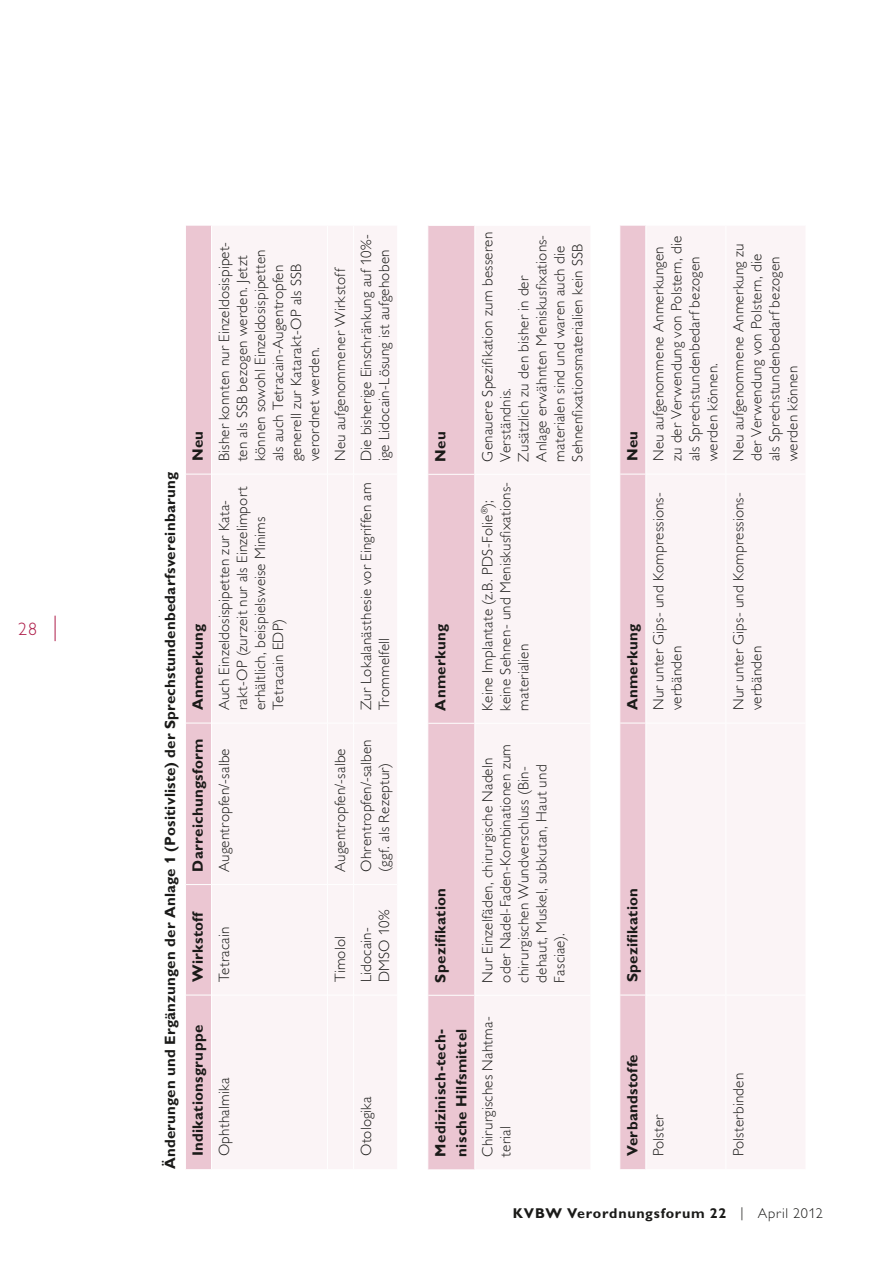
<style>
.page{position:relative;width:893px;height:1263px;background:#fff}
.page>*{position:absolute;margin:0;border:0;box-sizing:border-box;transform-origin:0 0}
.t1{font:18px "Gill Alternate One Light PL";color:#ae1d49}
.t2{font:15px/18px "Gill Alternate One Light PL";letter-spacing:.015em;color:#1a1a18}
.t3{font:15px/21px "Gill Alternate One Bold PL";letter-spacing:.02em;color:#1a1a18}
.t4{font:14.25px "Gill Alternate One Bold PL";letter-spacing:.05em;color:#1a1a18}
.s1{font-family:"Gill Alternate One Light PL"}
</style>
<div class="page">
<div style="left:212px;top:226px;width:185px;height:943px;background:#fbf4f6"></div>
<hr style="left:327px;top:995px;width:1px;height:174px;background:#fff">
<hr style="left:327px;top:885px;width:1px;height:110px;background:#fff">
<hr style="left:327px;top:723px;width:1px;height:161px;background:#fff">
<hr style="left:327px;top:474px;width:1px;height:249px;background:#fff">
<hr style="left:327px;top:226px;width:1px;height:248px;background:#fff">
<hr style="left:353px;top:995px;width:1px;height:174px;background:#fff">
<hr style="left:353px;top:885px;width:1px;height:110px;background:#fff">
<hr style="left:353px;top:723px;width:1px;height:161px;background:#fff">
<hr style="left:353px;top:474px;width:1px;height:249px;background:#fff">
<hr style="left:353px;top:226px;width:1px;height:248px;background:#fff">
<hr style="left:212px;top:884px;width:115px;height:1px;background:#fff">
<hr style="left:212px;top:723px;width:115px;height:1px;background:#fff">
<hr style="left:212px;top:474px;width:115px;height:1px;background:#fff">
<svg style="left:327px;top:884px;width:26px;height:1px"></svg>
<svg style="left:328px;top:723px;width:25px;height:1px"></svg>
<svg style="left:328px;top:474px;width:25px;height:1px"></svg>
<hr style="left:353px;top:884px;width:44px;height:1px;background:#fff">
<hr style="left:353px;top:723px;width:44px;height:1px;background:#fff">
<hr style="left:353px;top:474px;width:44px;height:1px;background:#fff">
<div style="left:186px;top:225px;width:25px;height:944px;background:#ebc6d2"></div>
<hr style="left:212px;top:995px;width:115px;height:1px;background:#fff">
<svg style="left:328px;top:995px;width:25px;height:1px"></svg>
<hr style="left:354px;top:995px;width:43px;height:1px;background:#fff">
<div style="left:428px;top:226px;width:46px;height:943px;background:#ebc6d2"></div>
<div style="left:476px;top:226px;width:114px;height:943px;background:#fbf4f6"></div>
<hr style="left:428px;top:723px;width:46px;height:1px;background:#fff">
<hr style="left:475px;top:723px;width:115px;height:1px;background:#fff">
<hr style="left:428px;top:474px;width:46px;height:1px;background:#fff">
<hr style="left:475px;top:474px;width:115px;height:1px;background:#fff">
<hr style="left:428px;top:995px;width:46px;height:1px;background:#fff">
<hr style="left:475px;top:995px;width:115px;height:1px;background:#fff">
<div style="left:647px;top:226px;width:158px;height:943px;background:#fbf4f6"></div>
<hr style="left:646px;top:723px;width:79px;height:1px;background:#fff">
<hr style="left:726px;top:723px;width:79px;height:1px;background:#fff">
<hr style="left:725px;top:723px;width:1px;height:272px;background:#fff">
<hr style="left:725px;top:995px;width:1px;height:174px;background:#fff">
<hr style="left:725px;top:474px;width:1px;height:249px;background:#fff">
<hr style="left:725px;top:226px;width:1px;height:248px;background:#fff">
<hr style="left:646px;top:474px;width:80px;height:1px;background:#fff">
<hr style="left:726px;top:474px;width:79px;height:1px;background:#fff">
<svg style="left:620px;top:225px;width:26px;height:944px;background:#ebc7d3"></svg>
<hr style="left:646px;top:995px;width:79px;height:1px;background:#fff">
<hr style="left:726px;top:995px;width:79px;height:1px;background:#fff">
<svg style="left:55px;top:616px;width:1px;height:25px"></svg>
<p class="t1" style="left:18px;top:620px;width:21px">28</p>
<p class="t3" style="left:160px;top:1169px;width:699px;rotate:-90deg">Änderungen und Ergänzungen der Anlage 1 (Positivliste) der Sprechstundenbedarfsvereinbarung</p>
<p class="t3" style="left:188px;top:461px;width:32px;rotate:-90deg">Neu</p>
<p class="t3" style="left:188px;top:710px;width:88px;rotate:-90deg">Anmerkung</p>
<p class="t3" style="left:188px;top:872px;width:135px;rotate:-90deg">Darreichungsform</p>
<p class="t2" style="left:215px;top:461px;width:221px;rotate:-90deg">Bisher konnten nur Einzeldosispipet&shy;ten als SSB bezogen werden. Jetzt können sowohl Einzeldosispipetten als auch Tetracain-Augentropfen generell zur Katarakt-OP als SSB verordnet werden.</p>
<p class="t2" style="left:215px;top:710px;width:225px;rotate:-90deg">Auch Einzeldosispipetten zur Kata&shy;rakt-OP (zurzeit nur als Einzelimport erhältlich, beispielsweise Minims<br>Tetracain EDP)</p>
<p class="t2" style="left:215px;top:872px;width:125px;rotate:-90deg">Augentropfen/-salbe</p>
<p class="t3" style="left:188px;top:982px;width:73px;rotate:-90deg">Wirkstoff</p>
<p class="t2" style="left:215px;top:982px;width:57px;rotate:-90deg">Tetracain</p>
<p class="t3" style="left:188px;top:1156px;width:133px;rotate:-90deg">Indikationsgruppe</p>
<p class="t2" style="left:215px;top:1156px;width:80px;rotate:-90deg">Ophthalmika</p>
<p class="t2" style="left:331px;top:461px;width:195px;rotate:-90deg">Neu aufgenommener Wirkstoff</p>
<p class="t2" style="left:331px;top:872px;width:125px;rotate:-90deg">Augentropfen/-salbe</p>
<p class="t2" style="left:357px;top:461px;width:229px;rotate:-90deg">Die bisherige Einschränkung auf 10%- ige Lidocain-Lösung ist aufgehoben</p>
<p class="t2" style="left:357px;top:710px;width:229px;rotate:-90deg">Zur Lokalanästhesie vor Eingriffen am<br>Trommelfell</p>
<p class="t2" style="left:357px;top:872px;width:134px;rotate:-90deg">Ohrentropfen/-salben (ggf. als Rezeptur)</p>
<p class="t2" style="left:331px;top:982px;width:48px;rotate:-90deg">Timolol</p>
<p class="t2" style="left:357px;top:982px;width:74px;rotate:-90deg">Lidocain-<br>DMSO 10%</p>
<p class="t2" style="left:357px;top:1156px;width:62px;rotate:-90deg">Otologika</p>
<p class="t3" style="left:430px;top:462px;width:32px;rotate:-90deg">Neu</p>
<p class="t2" style="left:478px;top:462px;width:231px;rotate:-90deg">Genauere Spezifikation zum besseren<br>Verständnis.<br>Zusätzlich zu den bisher in der<br>Anlage erwähnten Meniskusfixations&shy;materialen sind und waren auch die<br>Sehnenfixationsmaterialien kein SSB</p>
<p class="t3" style="left:622px;top:461px;width:32px;rotate:-90deg">Neu</p>
<p class="t2" style="left:649px;top:461px;width:227px;rotate:-90deg">Neu aufgenommene Anmerkungen zu der Verwendung von Polstern, die als Sprechstundenbedarf bezogen werden können.</p>
<p class="t2" style="left:729px;top:461px;width:220px;rotate:-90deg">Neu aufgenommene Anmerkung zu der Verwendung von Polstern, die als Sprechstundenbedarf bezogen werden können</p>
<p class="t3" style="left:430px;top:711px;width:88px;rotate:-90deg">Anmerkung</p>
<p class="t2" style="left:478px;top:711px;width:230px;rotate:-90deg">Keine Implantate (z.B. PDS-Folie<sup>®</sup>); keine Sehnen- und Meniskusfixations&shy;materialien</p>
<p class="t3" style="left:622px;top:710px;width:88px;rotate:-90deg">Anmerkung</p>
<p class="t2" style="left:649px;top:710px;width:219px;rotate:-90deg">Nur unter Gips- und Kompressions&shy;verbänden</p>
<p class="t2" style="left:729px;top:710px;width:219px;rotate:-90deg">Nur unter Gips- und Kompressions&shy;verbänden</p>
<p class="t3" style="left:430px;top:983px;width:96px;rotate:-90deg">Spezifikation</p>
<p class="t2" style="left:478px;top:983px;width:240px;rotate:-90deg">Nur Einzelfäden, chirurgische Nadeln oder Nadel-Faden-Kombinationen zum chirurgischen Wundverschluss (Bin&shy;dehaut, Muskel, subkutan, Haut und<br>Fasciae).</p>
<p class="t3" style="left:622px;top:982px;width:96px;rotate:-90deg">Spezifikation</p>
<p class="t3" style="left:430px;top:1157px;width:129px;rotate:-90deg">Medizinisch-tech&shy;nische Hilfsmittel</p>
<p class="t2" style="left:478px;top:1157px;width:141px;rotate:-90deg">Chirurgisches Nahtma&shy;terial</p>
<p class="t3" style="left:622px;top:1156px;width:104px;rotate:-90deg">Verbandstoffe</p>
<p class="t2" style="left:649px;top:1156px;width:44px;rotate:-90deg">Polster</p>
<p class="t2" style="left:729px;top:1156px;width:85px;rotate:-90deg">Polsterbinden</p>
<p class="t4" style="left:513px;top:1206px;width:311px">KVBW Verordnungsforum 22 <span class="s1">| April 2012</span></p>
</div>
